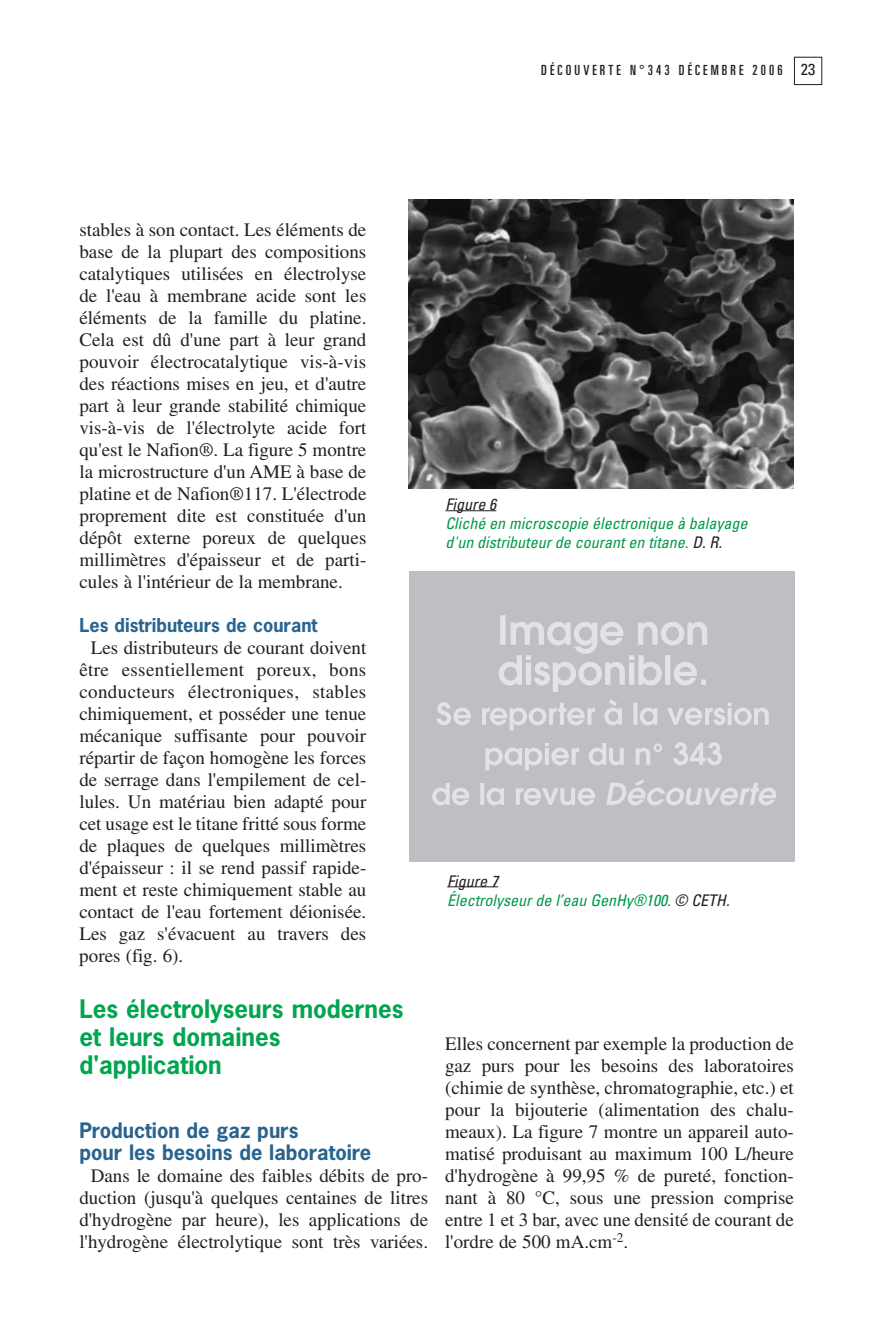
<style>
.page{position:relative;width:879px;height:1333px;background:#fff}
.page>*{position:absolute;margin:0;border:0;box-sizing:border-box;transform-origin:0 0}
.t1{font:700 24px/28px "News Gothic";color:#00a54f}
.t2{font:700 20px/22px "News Gothic";color:#28648f}
.t3{font:19px/22px "Times";color:#231f20;text-align:justify}
.t4{font:700 18px "News Gothic";color:#28648f}
.t5{font:italic condensed 16px/19px "Univers";color:#00984a}
.t6{font:italic condensed 16px "Univers";color:#231f20}
.t7{font:ultra-condensed 14px "Univers";letter-spacing:.225em;color:#231f20}
.s1{font-stretch:condensed;font-size:16px}
.s2{color:#231f20}
</style>
<div class="page">
<div style="left:794px;top:57px;width:28px;height:28px;border:1px solid #231f20"></div>
<hr style="left:445px;top:510px;width:51px;height:1px;background:#231f20">
<hr style="left:447px;top:886px;width:51px;height:1px;background:#231f20">
<img style="left:408px;top:200px;width:386px;height:289px">
<div style="left:409px;top:571px;width:386px;height:290px;background:#bebfc2"></div>
<svg style="left:498px;top:615px;width:209px;height:77px"></svg>
<svg style="left:436px;top:699px;width:276px;height:31px"></svg>
<svg style="left:485px;top:743px;width:139px;height:27px"></svg>
<svg style="left:635px;top:743px;width:27px;height:21px"></svg>
<svg style="left:673px;top:742px;width:49px;height:23px"></svg>
<svg style="left:432px;top:783px;width:37px;height:22px"></svg>
<svg style="left:480px;top:783px;width:24px;height:22px"></svg>
<svg style="left:516px;top:788px;width:79px;height:17px"></svg>
<svg style="left:606px;top:779px;width:170px;height:26px"></svg>
<p class="t7" style="left:541px;top:65px;width:275px">DÉCOUVERTE N°343 DÉCEMBRE 2006 <span class="s1">23</span></p>
<p class="t3" style="left:79px;top:220px;width:289px">stables à son contact. Les éléments de base de la plupart des compositions catalytiques utilisées en électrolyse de l'eau à membrane acide sont les éléments de la famille du platine.<br>Cela est dû d'une part à leur grand pouvoir électrocatalytique vis-à-vis des réactions mises en jeu, et d'autre part à leur grande stabilité chimique vis-à-vis de l'électrolyte acide fort qu'est le Nafion®. La figure 5 montre la microstructure d'un AME à base de platine et de Nafion®117. L'électrode proprement dite est constituée d'un dépôt externe poreux de quelques millimètres d'épaisseur et de parti&shy;cules à l'intérieur de la membrane.</p>
<p class="t4" style="left:79px;top:615px;width:240px">Les distributeurs de courant</p>
<p class="t3" style="left:79px;top:638px;width:288px;text-indent:11px">Les distributeurs de courant doivent être essentiellement poreux, bons conducteurs électroniques, stables chimiquement, et posséder une tenue mécanique suffisante pour pouvoir répartir de façon homogène les forces de serrage dans l'empilement de cel&shy;lules. Un matériau bien adapté pour cet usage est le titane fritté sous forme de plaques de quelques millimètres d'épaisseur : il se rend passif rapide&shy;ment et reste chimiquement stable au contact de l'eau fortement déionisée.<br>Les gaz s'évacuent au travers des pores (fig. 6).</p>
<p class="t1" style="left:79px;top:995px;width:326px">Les électrolyseurs modernes et leurs domaines d'application</p>
<p class="t2" style="left:79px;top:1120px;width:293px">Production de gaz purs<br>pour les besoins de laboratoire</p>
<p class="t3" style="left:79px;top:1166px;width:350px;text-align:center">Dans le domaine des faibles débits de pro&shy;duction (jusqu'à quelques centaines de litres d'hydrogène par heure), les applications de l'hydrogène électrolytique sont très variées.</p>
<p class="t6" style="left:445px;top:499px;width:52px">Figure 6</p>
<p class="t5" style="left:445px;top:515px;width:304px">Cliché en microscopie électronique à balayage d'un distributeur de courant en titane. <span class="s2">D. R.</span></p>
<p class="t5" style="left:447px;top:872px;width:284px"><span class="s2">Figure 7<br></span>Électrolyseur de l’eau GenHy®100. <span class="s2">© CETH.</span></p>
<p class="t3" style="left:445px;top:1034px;width:350px">Elles concernent par exemple la production de gaz purs pour les besoins des laboratoires (chimie de synthèse, chromatographie, etc.) et pour la bijouterie (alimentation des chalu&shy;meaux). La figure 7 montre un appareil auto&shy;matisé produisant au maximum 100 L/heure d'hydrogène à 99,95 % de pureté, fonction&shy;nant à 80 °C, sous une pression comprise entre 1 et 3 bar, avec une densité de courant de l'ordre de 500 mA.cm<sup>-2</sup>.</p>
</div>
